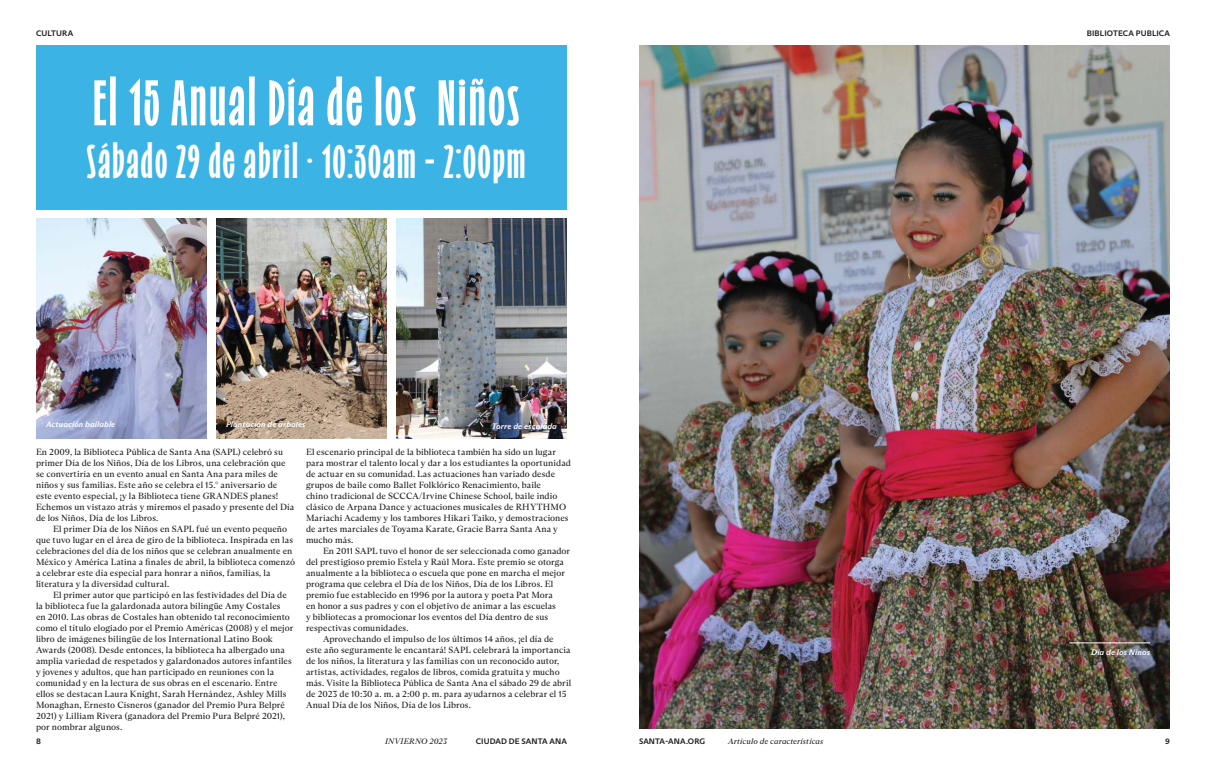
<style>
.page{position:relative;width:1206px;height:774px;background:#fff}
.page>*{position:absolute;margin:0;border:0;box-sizing:border-box;transform-origin:0 0}
.t1{font:900 60px "Irregardless";letter-spacing:.04em;color:#fff}
.t2{font:900 44px "Irregardless";letter-spacing:.045em;color:#fff}
.t3{font:9px/11px "ABC Arizona Text Unlicensed Trial";letter-spacing:.01em;color:#221f1f}
.t4{font:8px "ABC Arizona Flare Unlicensed Trial Bold Itali";letter-spacing:.01em;color:#fff}
.t5{font:700 8px "ABC Arizona Sans Unlicensed Trial";letter-spacing:.015em;color:#221f1f}
.t6{font:italic 8px "ABC Arizona Text Unlicensed Trial";letter-spacing:.015em;color:#221f1f}
</style>
<div class="page">
<div style="left:36px;top:45px;width:531px;height:164px;background:#3cb3e5"></div>
<img style="left:639px;top:45px;width:531px;height:684px">
<img style="left:36px;top:218px;width:171px;height:221px">
<img style="left:216px;top:218px;width:171px;height:221px">
<img style="left:396px;top:218px;width:171px;height:221px">
<hr style="left:1069px;top:642px;width:81px;height:1px;background:#fff">
<p class="t5" style="left:36px;top:29px;width:39px">CULTURA</p>
<h1 class="t1" style="left:93px;top:65px;width:427px">El 15 Anual Día de los Niños</h1>
<h2 class="t2" style="left:87px;top:134px;width:440px">Sábado 29 de abril · 10:30am - 2:00pm</h2>
<p class="t4" style="left:46px;top:421px;width:71px">Actuación bailable</p>
<p class="t4" style="left:226px;top:421px;width:81px">Plantación de árboles</p>
<p class="t4" style="left:492px;top:423px;width:67px">Torre de escalada</p>
<p class="t3" style="left:36px;top:446px;width:260px">En 2009, la Biblioteca Pública de Santa Ana (SAPL) celebró su primer Día de los Niños, Día de los Libros, una celebración que se convertiría en un evento anual en Santa Ana para miles de niños y sus familias. Este año se celebra el 15.° aniversario de este evento especial, ¡y la Biblioteca tiene GRANDES planes!<br>Echemos un vistazo atrás y miremos el pasado y presente del Día de los Niños, Día de los Libros.</p>
<p class="t3" style="left:36px;top:523px;width:261px;text-indent:17px">El primer Día de los Niños en SAPL fué un evento pequeño que tuvo lugar en el área de giro de la biblioteca. Inspirada en las celebraciones del día de los niños que se celebran anualmente en México y América Latina a finales de abril, la biblioteca comenzó a celebrar este día especial para honrar a niños, familias, la literatura y la diversidad cultural.</p>
<p class="t3" style="left:36px;top:589px;width:259px;text-indent:17px">El primer autor que participó en las festividades del Día de la biblioteca fue la galardonada autora bilingüe Amy Costales<br>en 2010. Las obras de Costales han obtenido tal reconocimiento como el título elogiado por el Premio Américas (2008) y el mejor libro de imágenes bilingüe de los International Latino Book Awards (2008). Desde entonces, la biblioteca ha albergado una amplia variedad de respetados y galardonados autores infantiles y jovenes y adultos, que han participado en reuniones con la comunidad y en la lectura de sus obras en el escenario. Entre ellos se destacan Laura Knight, Sarah Hernández, Ashley Mills Monaghan, Ernesto Cisneros (ganador del Premio Pura Belpré 2021) y Lilliam Rivera (ganadora del Premio Pura Belpré 2021), por nombrar algunos.</p>
<p class="t3" style="left:306px;top:446px;width:266px">El escenario principal de la biblioteca también ha sido un lugar para mostrar el talento local y dar a los estudiantes la oportunidad de actuar en su comunidad. Las actuaciones han variado desde grupos de baile como Ballet Folklórico Renacimiento, baile<br>chino tradicional de SCCCA/Irvine Chinese School, baile indio clásico de Arpana Dance y actuaciones musicales de RHYTHMO Mariachi Academy y los tambores Hikari Taiko, y demostraciones de artes marciales de Toyama Karate, Gracie Barra Santa Ana y mucho más.</p>
<p class="t3" style="left:323px;top:545px;width:249px">En 2011 SAPL tuvo el honor de ser seleccionada como ganador</p>
<p class="t3" style="left:306px;top:556px;width:259px">del prestigioso premio Estela y Raúl Mora. Este premio se otorga</p>
<p class="t3" style="left:306px;top:567px;width:260px">anualmente a la biblioteca o escuela que pone en marcha el mejor</p>
<p class="t3" style="left:306px;top:578px;width:249px">programa que celebra el Día de los Niños, Día de los Libros. El</p>
<p class="t3" style="left:306px;top:589px;width:248px">premio fue establecido en 1996 por la autora y poeta Pat Mora</p>
<p class="t3" style="left:306px;top:600px;width:252px">en honor a sus padres y con el objetivo de animar a las escuelas</p>
<p class="t3" style="left:306px;top:611px;width:244px">y bibliotecas a promocionar los eventos del Día dentro de sus</p>
<p class="t3" style="left:306px;top:622px;width:104px">respectivas comunidades.</p>
<p class="t3" style="left:323px;top:633px;width:232px">Aprovechando el impulso de los últimos 14 años, ¡el día de</p>
<p class="t3" style="left:306px;top:644px;width:266px">este año seguramente le encantará! SAPL celebrará la importancia</p>
<p class="t3" style="left:306px;top:655px;width:255px">de los niños, la literatura y las familias con un reconocido autor,</p>
<p class="t3" style="left:306px;top:666px;width:255px">artistas, actividades, regalos de libros, comida gratuita y mucho</p>
<p class="t3" style="left:306px;top:677px;width:267px">más. Visite la Biblioteca Pública de Santa Ana el sábado 29 de abril</p>
<p class="t3" style="left:306px;top:688px;width:262px">de 2023 de 10:30 a. m. a 2:00 p. m. para ayudarnos a celebrar el 15</p>
<p class="t3" style="left:306px;top:699px;width:166px">Anual Día de los Niños, Día de los Libros.</p>
<p class="t5" style="left:1087px;top:29px;width:85px">BIBLIOTECA PUBLICA</p>
<p class="t4" style="left:1091px;top:649px;width:60px">Dia de los Ninos</p>
<p class="t5" style="left:639px;top:737px;width:68px">SANTA-ANA.ORG</p>
<p class="t6" style="left:728px;top:737px;width:97px">Artículo de características</p>
<p class="t5" style="left:36px;top:737px;width:6px">8</p>
<p class="t6" style="left:385px;top:737px;width:64px">INVIERNO 2023</p>
<p class="t5" style="left:476px;top:737px;width:93px">CIUDAD DE SANTA ANA</p>
<p class="t5" style="left:1165px;top:737px;width:6px">9</p>
</div>
